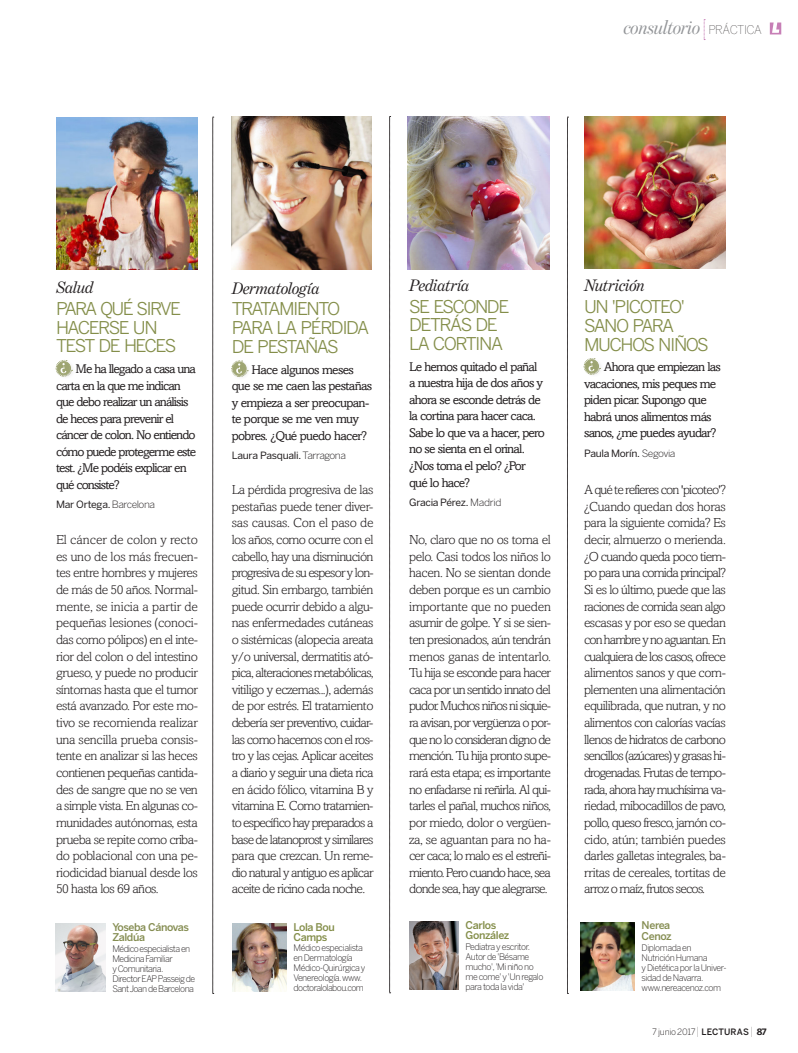
<style>
.page{position:relative;width:798px;height:1053px;background:#fff}
.page>*{position:absolute;margin:0;border:0;box-sizing:border-box;transform-origin:0 0}
.t1{font:20px "Benton Modern Italic Disp";letter-spacing:-.015em;color:#939598}
.NUEVO_TEXTO_AMASIS_R{font:17.5px/18.8px "Benton Gothic";letter-spacing:-.085em;color:#848e4a}
.t2{font:italic 16.75px "Benton Modern One";letter-spacing:-.025em;color:#231f20}
._2_5{font:300 13.12px/16.6px "Amasis MT Std";letter-spacing:-.055em;color:#231f20;text-align:justify}
.NUEVO_TEXTO_AMASIS_R-2{font:12.62px/16.5px "Amasis";letter-spacing:-.06em;color:#231f20}
.solidaridadNombreE{font:500 10.62px/10px "Benton Sans";letter-spacing:-.035em;color:#858d52}
.solidaridadNombreE-2{font:500 10.62px/10px "Benton Sans";letter-spacing:-.035em;color:#848e4a}
.NUEVO_TEXTO_AMASIS_R-3{font:10px "Benton Sans";letter-spacing:-.03em;color:#231f20}
.SolidaridadCargoEx{font:300 9px/10px "Benton Sans";letter-spacing:-.06em;color:#231f20}
.solidaridadNombreE-3{font:300 9px/10px "Benton Sans";letter-spacing:-.05em;color:#231f20}
._7_Foliado{font:300 8.75px "Benton Sans";letter-spacing:-.03em;color:#231f20}
.s1{font-family:"Benton Sans";font-weight:100;font-size:11.88px;color:#231f20}
.s2{font-weight:300}
.s3{font-weight:100;font-size:13.75px}
.s4{font-weight:500}
.s5{font-weight:700}
</style>
<div class="page">
<svg style="left:212px;top:117px;width:2px;height:877px;background:#a19fa0"></svg>
<svg style="left:389px;top:116px;width:1px;height:877px"></svg>
<svg style="left:567px;top:117px;width:1px;height:877px"></svg>
<svg style="left:703px;top:19px;width:1px;height:21px"></svg>
<svg style="left:769px;top:22px;width:12px;height:12px"></svg>
<svg style="left:231px;top:360px;width:17px;height:17px"></svg>
<img style="left:231px;top:117px;width:140px;height:152px">
<img style="left:232px;top:923px;width:54px;height:68px">
<img style="left:409px;top:921px;width:49px;height:68px">
<img style="left:407px;top:117px;width:142px;height:152px">
<div style="left:55px;top:359px;width:21px;height:21px;background:#231f20;opacity:.1"></div>
<svg style="left:55px;top:360px;width:17px;height:16px"></svg>
<img style="left:56px;top:117px;width:142px;height:152px">
<img style="left:56px;top:923px;width:49px;height:68px">
<svg style="left:583px;top:358px;width:17px;height:17px"></svg>
<img style="left:584px;top:116px;width:141px;height:153px">
<img style="left:580px;top:922px;width:54px;height:68px">
<p class="t1" style="left:624px;top:16px;width:139px">consultorio <span class="s1">PRÁCTICA</span></p>
<p class="t2" style="left:56px;top:278px;width:39px">Salud</p>
<p class="NUEVO_TEXTO_AMASIS_R" style="left:56px;top:299px;width:127px">PARA QUÉ SIRVE<br>HACERSE UN<br>TEST DE HECES</p>
<p class="NUEVO_TEXTO_AMASIS_R-2" style="left:56px;top:360px;width:142px;text-indent:19px">Me ha llegado a casa una carta en la que me indican que debo realizar un análisis de heces para prevenir el cáncer de colon. No entiendo cómo puede protegerme este test. ¿Me podéis explicar en qué consiste?</p>
<p class="NUEVO_TEXTO_AMASIS_R-3" style="left:56px;top:498px;width:100px">Mar Ortega. <span class="s2">Barcelona</span></p>
<p class="_2_5" style="left:56px;top:531px;width:143px">El cáncer de colon y recto es uno de los más frecuen&shy;tes entre hombres y mujeres de más de 50 años. Normal&shy;mente, se inicia a partir de pequeñas lesiones (conoci&shy;das como pólipos) en el inte&shy;rior del colon o del intestino grueso, y puede no producir síntomas hasta que el tumor está avanzado. Por este mo&shy;tivo se recomienda realizar una sencilla prueba consis&shy;tente en analizar si las heces contienen pequeñas cantida&shy;des de sangre que no se ven a simple vista. En algunas co&shy;munidades autónomas, esta prueba se repite como criba&shy;do poblacional con una pe&shy;riodicidad bianual desde los 50 hasta los 69 años.</p>
<p class="solidaridadNombreE" style="left:112px;top:921px;width:78px">Yoseba Cánovas<br>Zaldúa</p>
<p class="SolidaridadCargoEx" style="left:112px;top:943px;width:84px">Médico especialista en<br>Medicina Familiar<br>y Comunitaria.<br>Director EAP Passeig de<br>Sant Joan de Barcelona</p>
<p class="t2" style="left:231px;top:278px;width:89px">Dermatología</p>
<p class="NUEVO_TEXTO_AMASIS_R" style="left:231px;top:299px;width:139px">TRATAMIENTO<br>PARA LA PÉRDIDA<br>DE PESTAÑAS</p>
<p class="NUEVO_TEXTO_AMASIS_R-2" style="left:231px;top:361px;width:142px;text-indent:20px">Hace algunos meses que se me caen las pestañas y empieza a ser preocupan&shy;te porque se me ven muy pobres. ¿Qué puedo hacer?</p>
<p class="NUEVO_TEXTO_AMASIS_R-3" style="left:231px;top:449px;width:116px">Laura Pasquali. <span class="s2">Tarragona</span></p>
<p class="_2_5" style="left:231px;top:481px;width:143px">La pérdida progresiva de las pestañas puede tener diver&shy;sas causas. Con el paso de los años, como ocurre con el cabello, hay una disminución progresiva de su espesor y lon&shy;gitud. Sin embargo, también puede ocurrir debido a algu&shy;nas enfermedades cutáneas o sistémicas (alopecia areata y/o universal, dermatitis ató&shy;pica, alteraciones metabólicas, vitiligo y eczemas...), además de por estrés. El tratamiento debería ser preventivo, cuidar&shy;las como hacemos con el ros&shy;tro y las cejas. Aplicar aceites a diario y seguir una dieta rica en ácido fólico, vitamina B y vitamina E. Como tratamien&shy;to específico hay preparados a base de latanoprost y similares para que crezcan. Un reme&shy;dio natural y antiguo es aplicar aceite de ricino cada noche.</p>
<p class="solidaridadNombreE-2" style="left:293px;top:921px;width:43px">Lola Bou<br>Camps</p>
<p class="solidaridadNombreE-3" style="left:293px;top:942px;width:73px">Médico especialista en Dermatología<br>Médico-Quirúrgica y<br>Venereología. www. doctoralolabou.com</p>
<p class="t2" style="left:409px;top:276px;width:62px">Pediatría</p>
<p class="NUEVO_TEXTO_AMASIS_R" style="left:409px;top:296px;width:102px">SE ESCONDE<br>DETRÁS DE<br>LA CORTINA</p>
<p class="NUEVO_TEXTO_AMASIS_R-2" style="left:409px;top:358px;width:137px">Le hemos quitado el pañal a nuestra hija de dos años y ahora se esconde detrás de la cortina para hacer caca.<br>Sabe lo que va a hacer, pero no se sienta en el orinal. ¿Nos toma el pelo? ¿Por qué lo hace?</p>
<p class="NUEVO_TEXTO_AMASIS_R-3" style="left:409px;top:496px;width:94px">Gracia Pérez. <span class="s2">Madrid</span></p>
<p class="_2_5" style="left:409px;top:531px;width:143px">No, claro que no os toma el pelo. Casi todos los niños lo hacen. No se sientan donde deben porque es un cambio importante que no pueden asumir de golpe. Y si se sien&shy;ten presionados, aún tendrán menos ganas de intentarlo.<br>Tu hija se esconde para hacer caca por un sentido innato del pudor. Muchos niños ni siquie&shy;ra avisan, por vergüenza o por&shy;que no lo consideran digno de mención. Tu hija pronto supe&shy;rará esta etapa; es importante no enfadarse ni reñirla. Al qui&shy;tarles el pañal, muchos niños, por miedo, dolor o vergüen&shy;za, se aguantan para no ha&shy;cer caca; lo malo es el estreñi&shy;miento. Pero cuando hace, sea donde sea, hay que alegrarse.</p>
<p class="solidaridadNombreE-2" style="left:465px;top:919px;width:45px">Carlos<br>González</p>
<p class="SolidaridadCargoEx" style="left:465px;top:941px;width:79px">Pediatra y escritor.<br>Autor de 'Bésame mucho', 'Mi niño no me come' y 'Un regalo para toda la vida'</p>
<p class="t2" style="left:583px;top:276px;width:62px">Nutrición</p>
<p class="NUEVO_TEXTO_AMASIS_R" style="left:583px;top:297px;width:126px">UN 'PICOTEO'<br>SANO PARA<br>MUCHOS NIÑOS</p>
<p class="NUEVO_TEXTO_AMASIS_R-2" style="left:583px;top:358px;width:138px;text-indent:20px">Ahora que empiezan las vacaciones, mis peques me piden picar. Supongo que habrá unos alimentos más sanos, ¿me puedes ayudar?</p>
<p class="NUEVO_TEXTO_AMASIS_R-3" style="left:583px;top:447px;width:93px">Paula Morín. <span class="s2">Segovia</span></p>
<p class="_2_5" style="left:583px;top:481px;width:143px">A qué te refieres con 'picoteo'? ¿Cuando quedan dos horas para la siguiente comida? Es decir, almuerzo o merienda. ¿O cuando queda poco tiem&shy;po para una comida principal?<br>Si es lo último, puede que las raciones de comida sean algo escasas y por eso se quedan con hambre y no aguantan. En cualquiera de los casos, ofrece alimentos sanos y que com&shy;plementen una alimentación equilibrada, que nutran, y no alimentos con calorías vacías llenos de hidratos de carbono sencillos (azúcares) y grasas hi&shy;drogenadas. Frutas de tempo&shy;rada, ahora hay muchísima va&shy;riedad, mibocadillos de pavo, pollo, queso fresco, jamón co&shy;cido, atún; también puedes darles galletas integrales, ba&shy;rritas de cereales, tortitas de arroz o maíz, frutos secos.</p>
<p class="solidaridadNombreE" style="left:641px;top:920px;width:30px">Nerea</p>
<p class="solidaridadNombreE" style="left:641px;top:931px;width:31px">Cenoz</p>
<p class="SolidaridadCargoEx" style="left:641px;top:942px;width:87px">Diplomada en<br>Nutrición Humana<br>y Dietética por la Univer&shy;sidad de Navarra. www.nereacenoz.com</p>
<p class="_7_Foliado" style="left:652px;top:1026px;width:116px">7 junio 2017<span class="s3">I</span> <span class="s4">LECTURAS</span> <span class="s3">I</span> <span class="s5">87</span></p>
</div>
